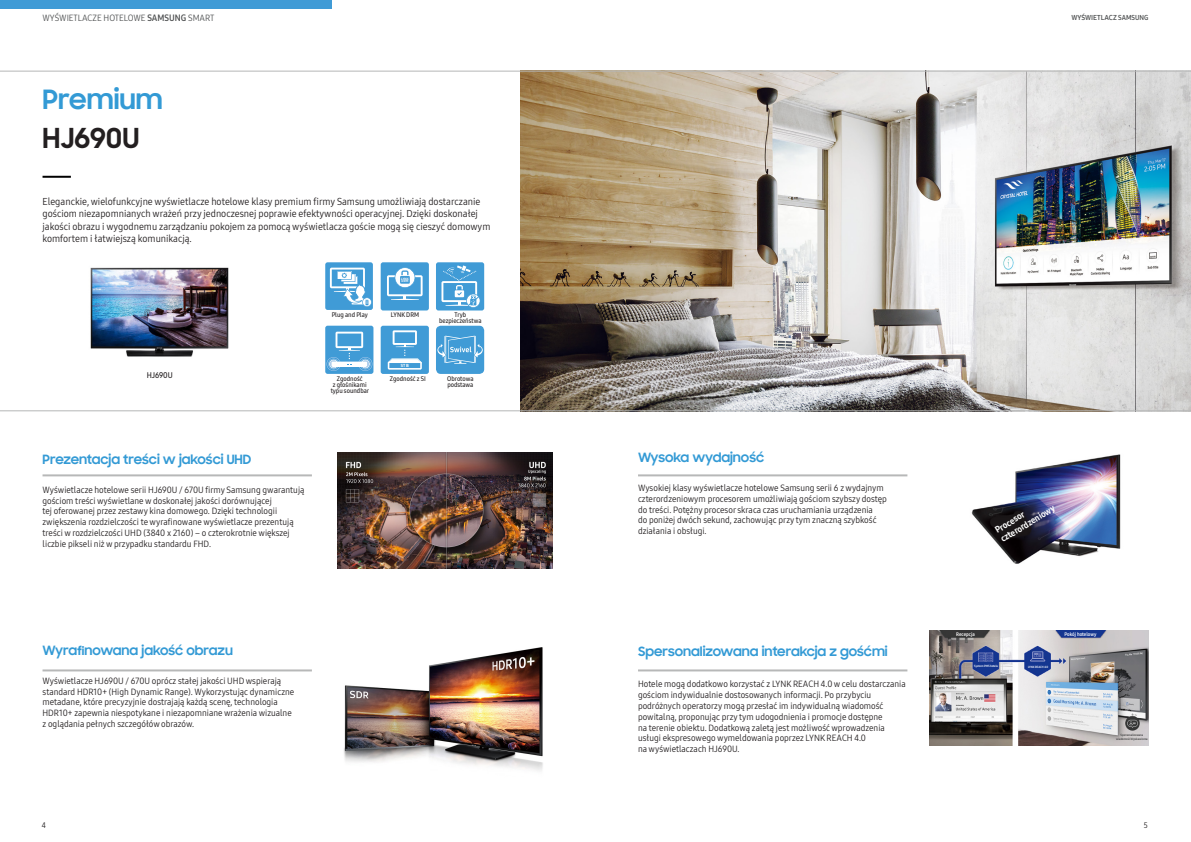
<style>
.page{position:relative;width:1191px;height:842px;background:#fff}
.page>*{position:absolute;margin:0;border:0;box-sizing:border-box;transform-origin:0 0}
.t1{font:700 28px "Samsung Sharp Sans";color:#231f20}
.t2{font:700 27px "Samsung Sharp Sans";color:#339ad5}
.t3{font:700 13px "Samsung Sharp Sans";color:#339ad5}
.t4{font:10px/12px "Samsung One 400 C";color:#231f20}
.t5{font:9px/10.8px "Samsung One 400 C";color:#231f20}
.t6{font:9px "Samsung One 400 C";color:#505253}
.t7{font:9px/10.7px "Samsung One 800 C";color:#fff}
.t8{font:8px "Samsung One 600 C";color:#231f20}
.t9{font:8px "Samsung One 400 C";color:#231f20}
.t10{font:7px "Samsung One 700";color:#505253}
.t11{font:6.5px/6px "Samsung One 600 C";color:#231f20;text-align:center}
.t12{font:5px "Samsung One 700 C";color:#fff}
.t13{font:4.4px "Samsung One 800";color:#fff}
.t14{font:3.2px/2.8px "Samsung One 800";color:#fff}
.t15{font:3px/3.6px "Samsung One 700 C";color:#3e3e3f;text-align:center}
.t16{font:3px "Samsung One 700 C";color:#fff}
.s1{font-family:"Samsung One 700 C"}
</style>
<div class="page">
<img style="left:520px;top:72px;width:671px;height:339px">
<hr style="left:43px;top:176px;width:28px;height:2px;background:#000">
<hr style="left:43px;top:474px;width:269px;height:2px;background:#b7b8b8">
<hr style="left:638px;top:474px;width:269px;height:2px;background:#b7b8b8">
<hr style="left:638px;top:669px;width:269px;height:2px;background:#b7b8b8">
<hr style="left:43px;top:669px;width:269px;height:2px;background:#b7b8b8">
<div style="left:0;top:0;width:332px;height:9px;background:#409bd6"></div>
<hr style="left:0;top:411px;width:1191px;height:1px;background:#b5b6b6">
<hr style="left:0;top:71px;width:1191px;height:1px;background:#b5b6b6">
<img style="left:971px;top:454px;width:150px;height:110px">
<img style="left:337px;top:452px;width:216px;height:117px">
<img style="left:344px;top:648px;width:199px;height:123px">
<img style="left:929px;top:631px;width:219px;height:115px">
<div style="left:381px;top:262px;width:48px;height:48px;background:#409bd6;border-radius:2px"></div>
<svg style="left:387px;top:267px;width:35px;height:33px"></svg>
<div style="left:400px;top:276px;width:10px;height:8px;background:#409bd6"></div>
<div style="left:325px;top:326px;width:48px;height:48px;background:#409bd6;border-radius:2px"></div>
<svg style="left:326px;top:332px;width:46px;height:39px"></svg>
<div style="left:381px;top:326px;width:48px;height:48px;background:#409bd6;border-radius:2px"></div>
<svg style="left:388px;top:330px;width:34px;height:40px"></svg>
<div style="left:436px;top:262px;width:48px;height:48px;background:#409bd6;border-radius:2px"></div>
<svg style="left:441px;top:265px;width:39px;height:43px"></svg>
<div style="left:325px;top:262px;width:48px;height:48px;background:#409bd6;border-radius:2px"></div>
<svg style="left:330px;top:268px;width:42px;height:39px"></svg>
<div style="left:436px;top:326px;width:48px;height:48px;background:#409bd6;border-radius:5px"></div>
<svg style="left:437px;top:336px;width:46px;height:28px"></svg>
<img style="left:90px;top:267px;width:139px;height:90px">
<p class="t6" style="left:43px;top:12px;width:173px">WYŚWIETLACZE HOTELOWE <span class="s1">SAMSUNG</span> SMART</p>
<p class="t10" style="left:1071px;top:12px;width:79px">WYŚWIETLACZ <span class="s1">SAMSUNG</span></p>
<p class="t2" style="left:43px;top:79px;width:122px">Premium</p>
<p class="t1" style="left:43px;top:117px;width:98px">HJ690U</p>
<p class="t4" style="left:43px;top:196px;width:449px">Eleganckie, wielofunkcyjne wyświetlacze hotelowe klasy premium firmy Samsung umożliwiają dostarczanie gościom niezapomnianych wrażeń przy jednoczesnej poprawie efektywności operacyjnej. Dzięki doskonałej jakości obrazu i wygodnemu zarządzaniu pokojem za pomocą wyświetlacza goście mogą się cieszyć domowym komfortem i łatwiejszą komunikacją.</p>
<p class="t14" style="left:401px;top:277px;width:9px">LYNK<br>DRM</p>
<p class="t11" style="left:332px;top:312px;width:38px">Plug and Play</p>
<p class="t11" style="left:391px;top:312px;width:30px">LYNK DRM</p>
<p class="t11" style="left:439px;top:312px;width:44px">Tryb bezpieczeństwa</p>
<p class="t13" style="left:401px;top:363px;width:10px">STB</p>
<p class="t8" style="left:147px;top:370px;width:28px">HJ690U</p>
<p class="t11" style="left:331px;top:376px;width:40px">Zgodność<br>z głośnikami typu soundbar</p>
<p class="t11" style="left:390px;top:376px;width:37px">Zgodność z SI</p>
<p class="t11" style="left:447px;top:376px;width:28px;text-align:left">Obrotowa podstawa</p>
<p class="t3" style="left:43px;top:449px;width:210px">Prezentacja treści w jakości UHD</p>
<p class="t3" style="left:638px;top:448px;width:128px">Wysoka wydajność</p>
<p class="t5" style="left:43px;top:484px;width:263px">Wyświetlacze hotelowe serii HJ690U / 670U firmy Samsung gwarantują gościom treści wyświetlane w doskonałej jakości dorównującej<br>tej oferowanej przez zestawy kina domowego. Dzięki technologii zwiększenia rozdzielczości te wyrafinowane wyświetlacze prezentują treści w rozdzielczości UHD (3840 x 2160) – o czterokrotnie większej liczbie pikseli niż w przypadku standardu FHD.</p>
<p class="t5" style="left:638px;top:482px;width:250px">Wysokiej klasy wyświetlacze hotelowe Samsung serii 6 z wydajnym czterordzeniowym procesorem umożliwiają gościom szybszy dostęp do treści. Potężny procesor skraca czas uruchamiania urządzenia<br>do poniżej dwóch sekund, zachowując przy tym znaczną szybkość działania i obsługi.</p>
<p class="t7" style="left:993px;top:526px;width:63px;rotate:-31deg">Procesor czterordzeniowy</p>
<p class="t3" style="left:43px;top:640px;width:192px">Wyrafinowana jakość obrazu</p>
<p class="t3" style="left:638px;top:642px;width:251px">Spersonalizowana interakcja z gośćmi</p>
<p class="t12" style="left:956px;top:631px;width:20px">Recepcja</p>
<p class="t16" style="left:974px;top:663px;width:25px">System PMS hotelu</p>
<p class="t16" style="left:1028px;top:665px;width:22px">LYNK REACH 4.0</p>
<p class="t12" style="left:1064px;top:631px;width:33px">Pokój hotelowy</p>
<p class="t5" style="left:43px;top:675px;width:253px">Wyświetlacze HJ690U / 670U oprócz stałej jakości UHD wspierają standard HDR10+ (High Dynamic Range). Wykorzystując dynamiczne metadane, które precyzyjnie dostrajają każdą scenę, technologia HDR10+ zapewnia niespotykane i niezapomniane wrażenia wizualne z oglądania pełnych szczegółów obrazów.</p>
<p class="t5" style="left:638px;top:679px;width:269px">Hotele mogą dodatkowo korzystać z LYNK REACH 4.0 w celu dostarczania gościom indywidualnie dostosowanych informacji. Po przybyciu podróżnych operatorzy mogą przesłać im indywidualną wiadomość powitalną, proponując przy tym udogodnienia i promocje dostępne<br>na terenie obiektu. Dodatkową zaletą jest możliwość wprowadzenia usługi ekspresowego wymeldowania poprzez LYNK REACH 4.0<br>na wyświetlaczach HJ690U.</p>
<p class="t15" style="left:1116px;top:733px;width:33px">Spersonalizowana wiadomość błyskawiczna</p>
<p class="t9" style="left:42px;top:820px;width:6px">4</p>
<p class="t9" style="left:1143px;top:820px;width:5px">5</p>
</div>
